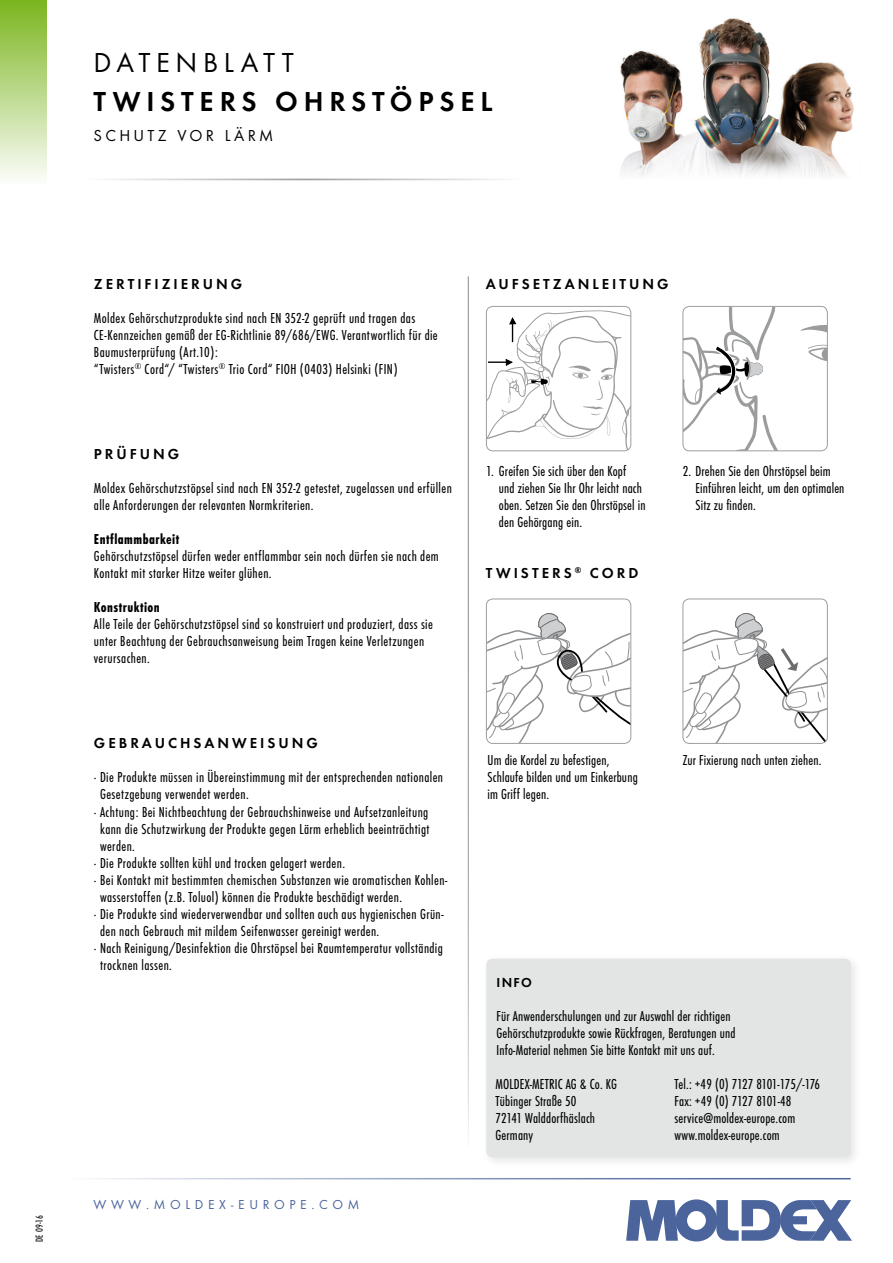
<style>
.page{position:relative;width:893px;height:1263px;background:#fff}
.page>*{position:absolute;margin:0;border:0;box-sizing:border-box;transform-origin:0 0}
.t1{font:28.5px "Futura TCE Dem";letter-spacing:.205em;color:#000}
.t2{font:28.5px "Futura TCE Boo";letter-spacing:.2em;color:#000}
.t3{font:16.5px "Futura TCE Boo";letter-spacing:.2em;color:#000}
.t4{font:15px/17px "Futura TCE Boo Con";letter-spacing:.025em;color:#000}
.t5{font:15px "Futura TCE Dem";letter-spacing:.2em;color:#000}
.t6{font:15px "Futura TCE Bol Con";letter-spacing:.03em;color:#000}
.t7{font:13.5px "Futura TCE Boo";letter-spacing:.345em;color:#4b649c}
.t8{font:13.5px "Futura TCE Dem";color:#000}
.t9{font:10.5px "Futura TCE Boo Con";color:#000}
</style>
<div class="page">
<img style="left:620px;top:18px;width:234px;height:135px">
<div style="left:0;top:0;width:47px;height:185px;background:linear-gradient(to bottom,#7ab51e,#fdfefc)"></div>
<svg style="left:626px;top:1199px;width:226px;height:42px"></svg>
<hr style="left:62px;top:1178px;width:789px;height:1px;background:#4b649c">
<svg style="left:621px;top:153px;width:226px;height:24px;fill:#f1f1f2"></svg>
<hr style="left:85px;top:179px;width:437px;height:1px;background:#9c9e9f">
<hr style="left:468px;top:276px;width:1px;height:872px;background:#9c9e9f">
<div style="left:481px;top:953px;width:381px;height:215px;background:#000;opacity:.1"></div>
<div style="left:486px;top:959px;width:365px;height:198px;background:#e3e4e4;border-radius:6px"></div>
<svg style="left:486px;top:310px;width:145px;height:140px"></svg>
<div style="left:486px;top:306px;width:145px;height:145px;border:1px solid #9c9e9f;border-radius:7px"></div>
<svg style="left:683px;top:306px;width:143px;height:145px"></svg>
<div style="left:683px;top:306px;width:145px;height:145px;border:1px solid #9c9e9f;border-radius:7px"></div>
<svg style="left:488px;top:613px;width:143px;height:129px"></svg>
<div style="left:486px;top:599px;width:145px;height:145px;border:1px solid #9c9e9f;border-radius:7px"></div>
<svg style="left:683px;top:613px;width:143px;height:130px"></svg>
<div style="left:683px;top:599px;width:145px;height:145px;border:1px solid #9c9e9f;border-radius:7px"></div>
<h1 class="t2" style="left:94px;top:46px;width:202px">DATENBLATT</h1>
<h1 class="t1" style="left:94px;top:84px;width:401px">TWISTERS OHRSTÖPSEL</h1>
<p class="t3" style="left:94px;top:126px;width:181px">SCHUTZ VOR LÄRM</p>
<p class="t9" style="left:34px;top:1242px;width:28px;rotate:-90deg">DE 09-16</p>
<p class="t5" style="left:94px;top:275px;width:150px">ZERTIFIZIERUNG</p>
<p class="t4" style="left:94px;top:310px;width:345px">Moldex Gehörschutzprodukte sind nach EN 352-2 geprüft und tragen das CE-Kennzeichen gemäß der EG-Richtlinie 89/686/EWG. Verantwortlich für die Baumusterprüfung (Art.10):<br>“Twisters<sup>®</sup> Cord“/ “Twisters<sup>®</sup> Trio Cord“ FIOH (0403) Helsinki (FIN)</p>
<p class="t5" style="left:94px;top:445px;width:87px">PRÜFUNG</p>
<p class="t4" style="left:94px;top:480px;width:359px">Moldex Gehörschutzstöpsel sind nach EN 352-2 getestet, zugelassen und erfüllen alle Anforderungen der relevanten Normkriterien.</p>
<p class="t6" style="left:94px;top:531px;width:87px">Entflammbarkeit</p>
<p class="t4" style="left:94px;top:548px;width:346px">Gehörschutzstöpsel dürfen weder entflammbar sein noch dürfen sie nach dem<br>Kontakt mit starker Hitze weiter glühen.</p>
<p class="t6" style="left:94px;top:599px;width:67px">Konstruktion</p>
<p class="t4" style="left:94px;top:616px;width:340px">Alle Teile der Gehörschutzstöpsel sind so konstruiert und produziert, dass sie unter Beachtung der Gebrauchsanweisung beim Tragen keine Verletzungen verursachen.</p>
<p class="t5" style="left:94px;top:734px;width:225px">GEBRAUCHSANWEISUNG</p>
<p class="t4" style="left:94px;top:769px;width:351px">· Die Produkte müssen in Übereinstimmung mit der entsprechenden nationalen</p>
<p class="t4" style="left:100px;top:786px;width:150px">Gesetzgebung verwendet werden.</p>
<p class="t4" style="left:94px;top:803px;width:336px">· Achtung: Bei Nichtbeachtung der Gebrauchshinweise und Aufsetzanleitung</p>
<p class="t4" style="left:100px;top:820px;width:331px">kann die Schutzwirkung der Produkte gegen Lärm erheblich beeinträchtigt</p>
<p class="t4" style="left:100px;top:837px;width:36px">werden.</p>
<p class="t4" style="left:94px;top:854px;width:253px">· Die Produkte sollten kühl und trocken gelagert werden.</p>
<p class="t4" style="left:94px;top:871px;width:355px">· Bei Kontakt mit bestimmten chemischen Substanzen wie aromatischen Kohlen-</p>
<p class="t4" style="left:100px;top:888px;width:303px">wasserstoffen (z.B. Toluol) können die Produkte beschädigt werden.</p>
<p class="t4" style="left:94px;top:905px;width:351px">· Die Produkte sind wiederverwendbar und sollten auch aus hygienischen Grün-</p>
<p class="t4" style="left:100px;top:922px;width:281px">den nach Gebrauch mit mildem Seifenwasser gereinigt werden.</p>
<p class="t4" style="left:94px;top:939px;width:351px">· Nach Reinigung/Desinfektion die Ohrstöpsel bei Raumtemperatur vollständig</p>
<p class="t4" style="left:100px;top:956px;width:73px">trocknen lassen.</p>
<p class="t7" style="left:94px;top:1197px;width:267px">WWW.MOLDEX-EUROPE.COM</p>
<p class="t5" style="left:486px;top:275px;width:184px">AUFSETZANLEITUNG</p>
<p class="t4" style="left:499px;top:463px;width:148px;text-indent:-13px">1. Greifen Sie sich über den Kopf und ziehen Sie Ihr Ohr leicht nach oben. Setzen Sie den Ohrstöpsel in den Gehörgang ein.</p>
<p class="t4" style="left:695px;top:463px;width:151px;text-indent:-13px">2. Drehen Sie den Ohrstöpsel beim<br>Einführen leicht, um den optimalen<br>Sitz zu finden.</p>
<p class="t5" style="left:486px;top:564px;width:154px">TWISTERS <sup>®</sup> CORD</p>
<p class="t4" style="left:488px;top:752px;width:152px">Um die Kordel zu befestigen,<br>Schlaufe bilden und um Einkerbung im Griff legen.</p>
<p class="t4" style="left:683px;top:752px;width:140px">Zur Fixierung nach unten ziehen.</p>
<p class="t8" style="left:497px;top:974px;width:37px">INFO</p>
<p class="t4" style="left:497px;top:1007px;width:241px">Für Anwenderschulungen und zur Auswahl der richtigen<br>Gehörschutzprodukte sowie Rückfragen, Beratungen und<br>Info-Material nehmen Sie bitte Kontakt mit uns auf.</p>
<p class="t4" style="left:495px;top:1075px;width:123px">MOLDEX-METRIC AG &amp; Co. KG<br>Tübinger Straße 50<br>72141 Walddorfhäslach<br>Germany</p>
<p class="t4" style="left:675px;top:1075px;width:147px">Tel.: +49 (0) 7127 8101-175/-176<br>Fax: +49 (0) 7127 8101-48 service@moldex-europe.com www.moldex-europe.com</p>
</div>
